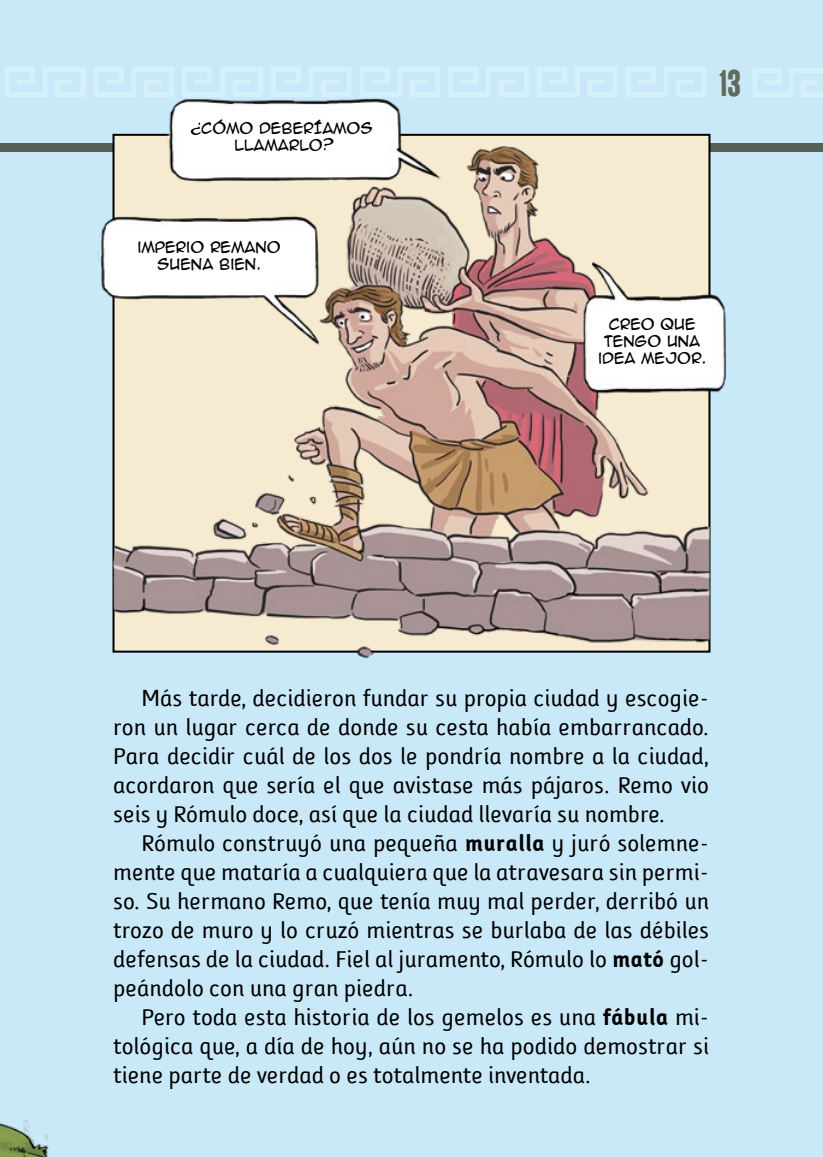
<style>
.page{position:relative;width:823px;height:1157px;background:#fff}
.page>*{position:absolute;margin:0;border:0;box-sizing:border-box;transform-origin:0 0}
.t1{font:36px "Kipp No 1";color:#5f6a5d}
.t2{font:24px/29px "Folder";color:#000;text-align:justify}
.t3{font:14px/16.8px "Anime Ace 2.0 BB";color:#000;text-align:center}
.s1{font-weight:700}
</style>
<div class="page">
<div style="left:0;top:0;width:822px;height:1157px;background:#c9e8f8"></div>
<div style="left:0;top:143px;width:822px;height:9px;background:#566054"></div>
<svg style="left:5px;top:67px;width:67px;height:30px"></svg>
<svg style="left:753px;top:68px;width:69px;height:29px"></svg>
<img style="left:0;top:1119px;width:49px;height:38px">
<img style="left:72px;top:67px;width:654px;height:592px">
<svg style="left:191px;top:123px;width:9px;height:12px"></svg>
<p class="t3" style="left:201px;top:120px;width:173px">CÓMO DEBERÍAMOS<br>LLAMARLO?</p>
<p class="t3" style="left:137px;top:238px;width:145px">IMPERIO REMANO<br>SUENA BIEN.</p>
<h1 class="t1" style="left:719px;top:61px;width:23px">13</h1>
<p class="t3" style="left:598px;top:315px;width:109px">CREO QUE<br>TENGO UNA<br>IDEA MEJOR.</p>
<p class="t2" style="left:113px;top:684px;width:597px;text-indent:28px">Más tarde, decidieron fundar su propia ciudad y escogie&shy;ron un lugar cerca de donde su cesta había embarrancado.<br>Para decidir cuál de los dos le pondría nombre a la ciudad, acordaron que sería el que avistase más pájaros. Remo vio seis y Rómulo doce, así que la ciudad llevaría su nombre.</p>
<p class="t2" style="left:113px;top:829px;width:597px;text-indent:28px">Rómulo construyó una pequeña <span class="s1">muralla</span> y juró solemne&shy;mente que mataría a cualquiera que la atravesara sin permi&shy;so. Su hermano Remo, que tenía muy mal perder, derribó un trozo de muro y lo cruzó mientras se burlaba de las débiles defensas de la ciudad. Fiel al juramento, Rómulo lo <span class="s1">mató</span> gol&shy;peándolo con una gran piedra.</p>
<p class="t2" style="left:113px;top:1003px;width:597px;text-indent:28px">Pero toda esta historia de los gemelos es una <span class="s1">fábula</span> mi&shy;tológica que, a día de hoy, aún no se ha podido demostrar si tiene parte de verdad o es totalmente inventada.</p>
</div>
